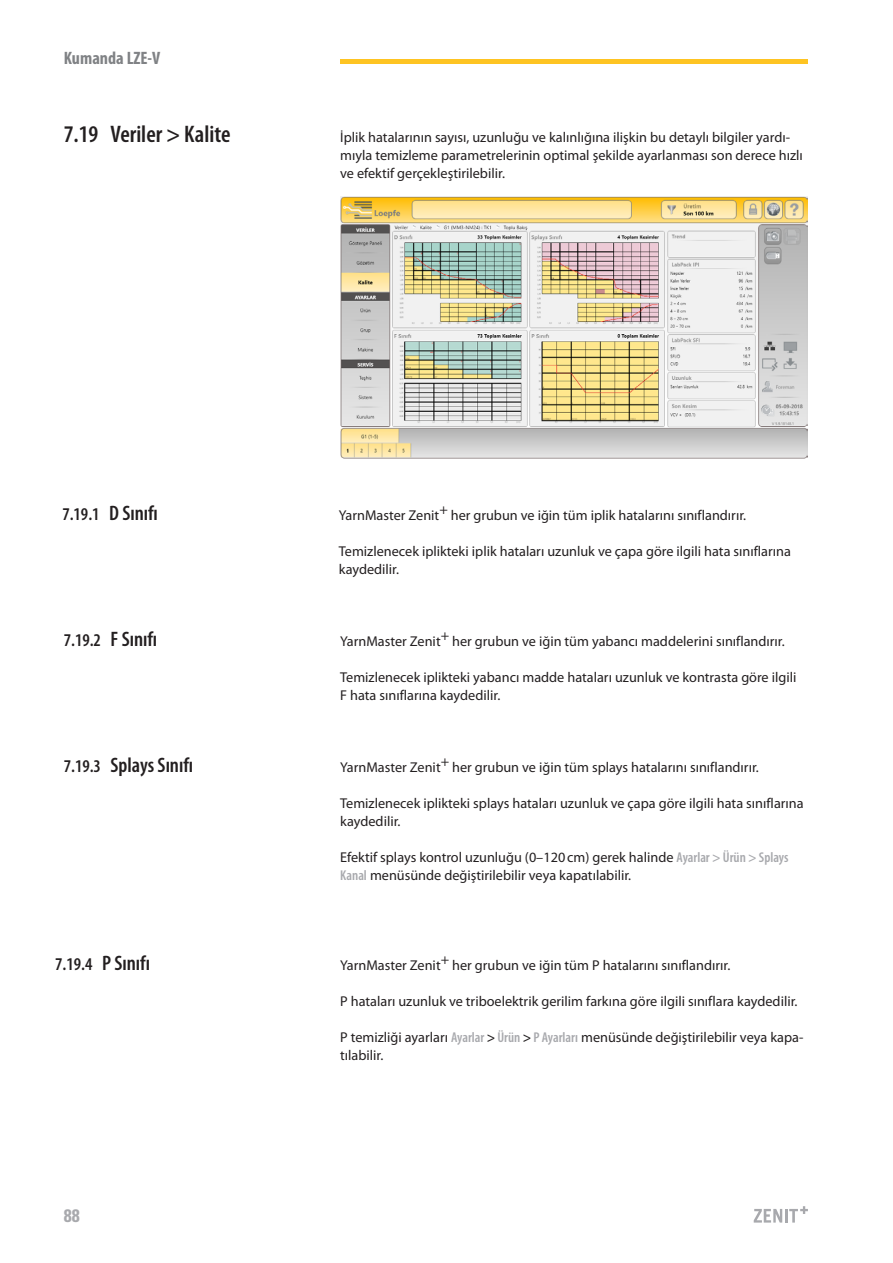
<style>
.page{position:relative;width:893px;height:1263px;background:#fff}
.page>*{position:absolute;margin:0;border:0;box-sizing:border-box;transform-origin:0 0}
.t1{font:600 condensed 24px "Myriad Pro";color:#231f20}
.t2{font:600 condensed 21px "Myriad Pro";color:#231f20}
.t3{font:700 condensed 18px "Myriad Pro";color:#808285}
.t4{font:700 condensed 18px "Univers";color:#a8a9ad}
._00__grund{font:14.25px/18px "Myriad Pro";color:#231f20}
.s1{font-size:18px}
.s2{font-weight:600;font-stretch:condensed;color:#a8a9ad}
.s3{font-weight:600;font-stretch:condensed}
</style>
<div class="page">
<hr style="left:340px;top:60px;width:468px;height:4px;background:#fec422">
<svg style="left:754px;top:1206px;width:54px;height:16px"></svg>
<img style="left:341px;top:196px;width:466px;height:262px">
<p class="t3" style="left:64px;top:47px;width:98px">Kumanda LZE-V</p>
<p class="t1" style="left:64px;top:120px;width:168px">7.19 Veriler &gt; Kalite</p>
<p class="_00__grund" style="left:340px;top:128px;width:464px">İplik hatalarının sayısı, uzunluğu ve kalınlığına ilişkin bu detaylı bilgiler yardı&shy;mıyla temizleme parametrelerinin optimal şekilde ayarlanması son derece hızlı ve efektif gerçekleştirilebilir.</p>
<p class="t2" style="left:62px;top:500px;width:97px"><span class="s1">7.19.1</span> D Sınıfı</p>
<p class="_00__grund" style="left:339px;top:506px;width:409px">YarnMaster Zenit+ her grubun ve iğin tüm iplik hatalarını sınıflandırır.</p>
<p class="_00__grund" style="left:339px;top:542px;width:454px">Temizlenecek iplikteki iplik hataları uzunluk ve çapa göre ilgili hata sınıflarına kaydedilir.</p>
<p class="t2" style="left:64px;top:626px;width:95px"><span class="s1">7.19.2</span> F Sınıfı</p>
<p class="t2" style="left:64px;top:752px;width:131px"><span class="s1">7.19.3</span> Splays Sınıfı</p>
<p class="_00__grund" style="left:340px;top:632px;width:446px">YarnMaster Zenit+ her grubun ve iğin tüm yabancı maddelerini sınıflandırır.</p>
<p class="_00__grund" style="left:340px;top:668px;width:458px">Temizlenecek iplikteki yabancı madde hataları uzunluk ve kontrasta göre ilgili<br>F hata sınıflarına kaydedilir.</p>
<p class="_00__grund" style="left:340px;top:758px;width:420px">YarnMaster Zenit+ her grubun ve iğin tüm splays hatalarını sınıflandırır.</p>
<p class="_00__grund" style="left:340px;top:794px;width:465px">Temizlenecek iplikteki splays hataları uzunluk ve çapa göre ilgili hata sınıflarına kaydedilir.</p>
<p class="_00__grund" style="left:340px;top:848px;width:450px">Efektif splays kontrol uzunluğu (0–120cm) gerek halinde <span class="s2">Ayarlar &gt; Ürün &gt; Splays<br>Kanal</span> menüsünde değiştirilebilir veya kapatılabilir.</p>
<p class="t2" style="left:55px;top:950px;width:96px"><span class="s1">7.19.4</span> P Sınıfı</p>
<p class="_00__grund" style="left:340px;top:956px;width:392px">YarnMaster Zenit+ her grubun ve iğin tüm P hatalarını sınıflandırır.</p>
<p class="_00__grund" style="left:340px;top:992px;width:459px">P hataları uzunluk ve triboelektrik gerilim farkına göre ilgili sınıflara kaydedilir.</p>
<p class="_00__grund" style="left:340px;top:1028px;width:465px">P temizliği ayarları <span class="s2">Ayarlar</span> <span class="s3">&gt;</span> <span class="s2">Ürün</span> <span class="s3">&gt;</span> <span class="s2">P Ayarları</span> menüsünde değiştirilebilir veya kapa&shy;tılabilir.</p>
<p class="t4" style="left:64px;top:1205px;width:17px">88</p>
</div>
